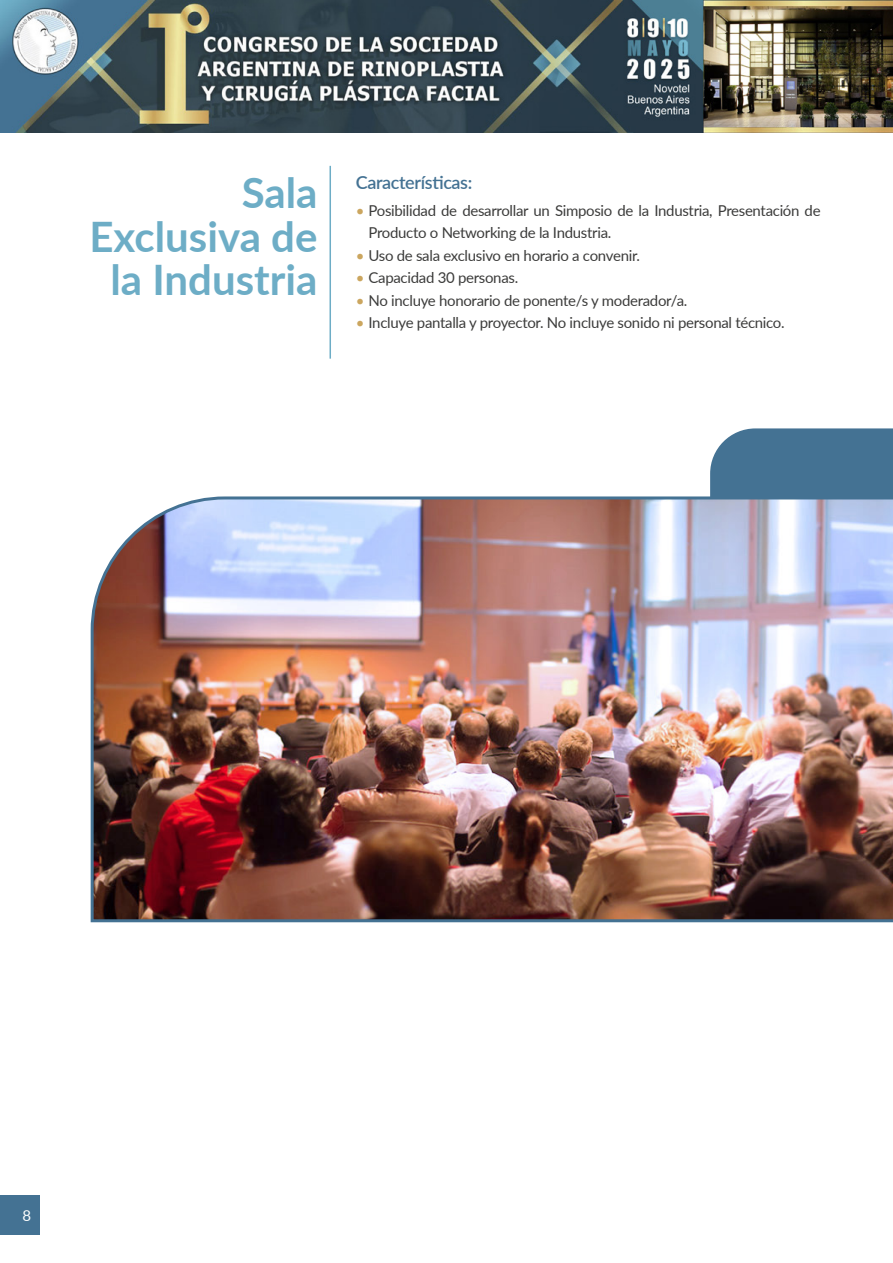
<style>
.page{position:relative;width:893px;height:1263px;background:#fff}
.page>*{position:absolute;margin:0;border:0;box-sizing:border-box;transform-origin:0 0}
.t1{font:700 42px/43.5px "Lato";color:#6dadc6;text-align:right}
.t2{font:600 18px "Lato";letter-spacing:-.02em;color:#447293}
.t3{font:15px/22.5px "Lato";letter-spacing:-.02em;color:#3c3c3b}
.t4{font:15px "Lato";color:#fff}
.s1{color:#cba65f}
</style>
<div class="page">
<div style="left:0;top:1195px;width:40px;height:39px;background:#447293"></div>
<img style="left:0;top:0;width:893px;height:132px">
<div style="left:710px;top:428px;width:183px;height:67px;background:#447293"></div>
<hr style="left:329px;top:166px;width:2px;height:193px;background:#6dadc6">
<img style="left:90px;top:495px;width:803px;height:428px">
<h1 class="t1" style="left:89px;top:169px;width:229px">Sala<br>Exclusiva de la Industria</h1>
<p class="t2" style="left:356px;top:169px;width:118px">Características:</p>
<p class="t3" style="left:368px;top:198px;width:454px;text-indent:-13px"><span class="s1">•</span> Posibilidad de desarrollar un Simposio de la Industria, Presentación de<br>Producto o Networking de la Industria.</p>
<p class="t3" style="left:356px;top:243px;width:286px"><span class="s1">•</span> Uso de sala exclusivo en horario a convenir.</p>
<p class="t3" style="left:356px;top:266px;width:164px"><span class="s1">•</span> Capacidad 30 personas.</p>
<p class="t3" style="left:356px;top:288px;width:333px"><span class="s1">•</span> No incluye honorario de ponente/s y moderador/a.</p>
<p class="t3" style="left:356px;top:311px;width:430px"><span class="s1">•</span> Incluye pantalla y proyector. No incluye sonido ni personal técnico.</p>
<p class="t4" style="left:22px;top:1204px;width:10px">8</p>
</div>
